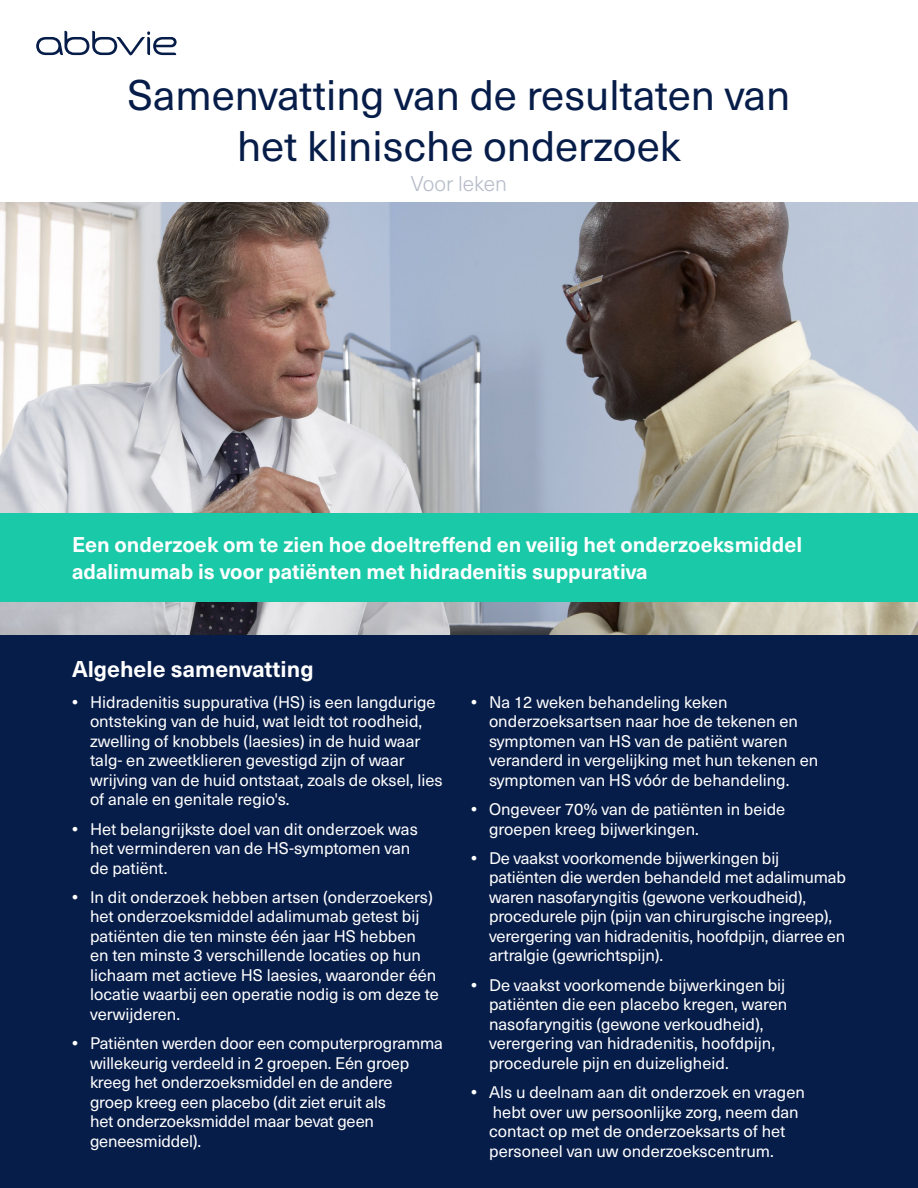
<style>
.page{position:relative;width:918px;height:1188px;background:#fff}
.page>*{position:absolute;margin:0;border:0;box-sizing:border-box;transform-origin:0 0}
.t1{font:42px/50.4px "Neue Haas Unica Pro";color:#071d49;text-align:center}
.t2{font:700 22.5px "Neue Haas Unica Pro";color:#fff}
.t3{font:700 21px/27px "Neue Haas Unica Pro";color:#fff}
.t4{font:300 21px "Neue Haas Unica Pro";color:#b5bbc8}
.t5{font:16.5px/19.5px "Neue Haas Unica Pro";color:#fff}
.s1{font-weight:700}
</style>
<div class="page">
<div style="left:0;top:580px;width:918px;height:608px;background:#071d49"></div>
<img style="left:0;top:202px;width:918px;height:432px">
<div style="left:0;top:513px;width:918px;height:89px;background:#1ac9a8"></div>
<svg style="left:36px;top:31px;width:141px;height:24px"></svg>
<h1 class="t1" style="left:128px;top:71px;width:664px">Samenvatting van de resultaten van het klinische onderzoek</h1>
<p class="t4" style="left:411px;top:171px;width:98px">Voor leken</p>
<p class="t3" style="left:72px;top:531px;width:732px">Een onderzoek om te zien hoe doeltreffend en veilig het onderzoeksmiddel adalimumab is voor patiënten met hidradenitis suppurativa</p>
<h2 class="t2" style="left:72px;top:655px;width:243px">Algehele samenvatting</h2>
<p class="t5" style="left:90px;top:693px;width:354px;text-indent:-18px"><span class="s1">•</span> Hidradenitis suppurativa (HS) is een langdurige ontsteking van de huid, wat leidt tot roodheid, zwelling of knobbels (laesies) in de huid waar talg- en zweetklieren gevestigd zijn of waar wrijving van de huid ontstaat, zoals de oksel, lies of anale en genitale regio's.</p>
<p class="t5" style="left:90px;top:819px;width:329px;text-indent:-18px"><span class="s1">•</span> Het belangrijkste doel van dit onderzoek was het verminderen van de HS-symptomen van de patiënt.</p>
<p class="t5" style="left:90px;top:888px;width:350px;text-indent:-18px"><span class="s1">•</span> In dit onderzoek hebben artsen (onderzoekers) het onderzoeksmiddel adalimumab getest bij patiënten die ten minste één jaar HS hebben en ten minste 3 verschillende locaties op hun lichaam met actieve HS laesies, waaronder één locatie waarbij een operatie nodig is om deze te verwijderen.</p>
<p class="t5" style="left:90px;top:1034px;width:354px;text-indent:-18px"><span class="s1">•</span> Patiënten werden door een computerprogramma willekeurig verdeeld in 2 groepen. Eén groep kreeg het onderzoeksmiddel en de andere<br>groep kreeg een placebo (dit ziet eruit als<br>het onderzoeksmiddel maar bevat geen geneesmiddel).</p>
<p class="t5" style="left:489px;top:693px;width:331px;text-indent:-18px"><span class="s1">•</span> Na 12 weken behandeling keken onderzoeksartsen naar hoe de tekenen en symptomen van HS van de patiënt waren veranderd in vergelijking met hun tekenen en symptomen van HS vóór de behandeling.</p>
<p class="t5" style="left:489px;top:800px;width:298px;text-indent:-18px"><span class="s1">•</span> Ongeveer 70% van de patiënten in beide groepen kreeg bijwerkingen.</p>
<p class="t5" style="left:489px;top:849px;width:358px;text-indent:-18px"><span class="s1">•</span> De vaakst voorkomende bijwerkingen bij patiënten die werden behandeld met adalimumab waren nasofaryngitis (gewone verkoudheid), procedurele pijn (pijn van chirurgische ingreep), verergering van hidradenitis, hoofdpijn, diarree en artralgie (gewrichtspijn).</p>
<p class="t5" style="left:489px;top:975px;width:300px;text-indent:-18px"><span class="s1">•</span> De vaakst voorkomende bijwerkingen bij patiënten die een placebo kregen, waren nasofaryngitis (gewone verkoudheid), verergering van hidradenitis, hoofdpijn, procedurele pijn en duizeligheid.</p>
<p class="t5" style="left:489px;top:1083px;width:318px;text-indent:-18px"><span class="s1">•</span> Als u deelnam aan dit onderzoek en vragen hebt over uw persoonlijke zorg, neem dan contact op met de onderzoeksarts of het personeel van uw onderzoekscentrum.</p>
</div>
